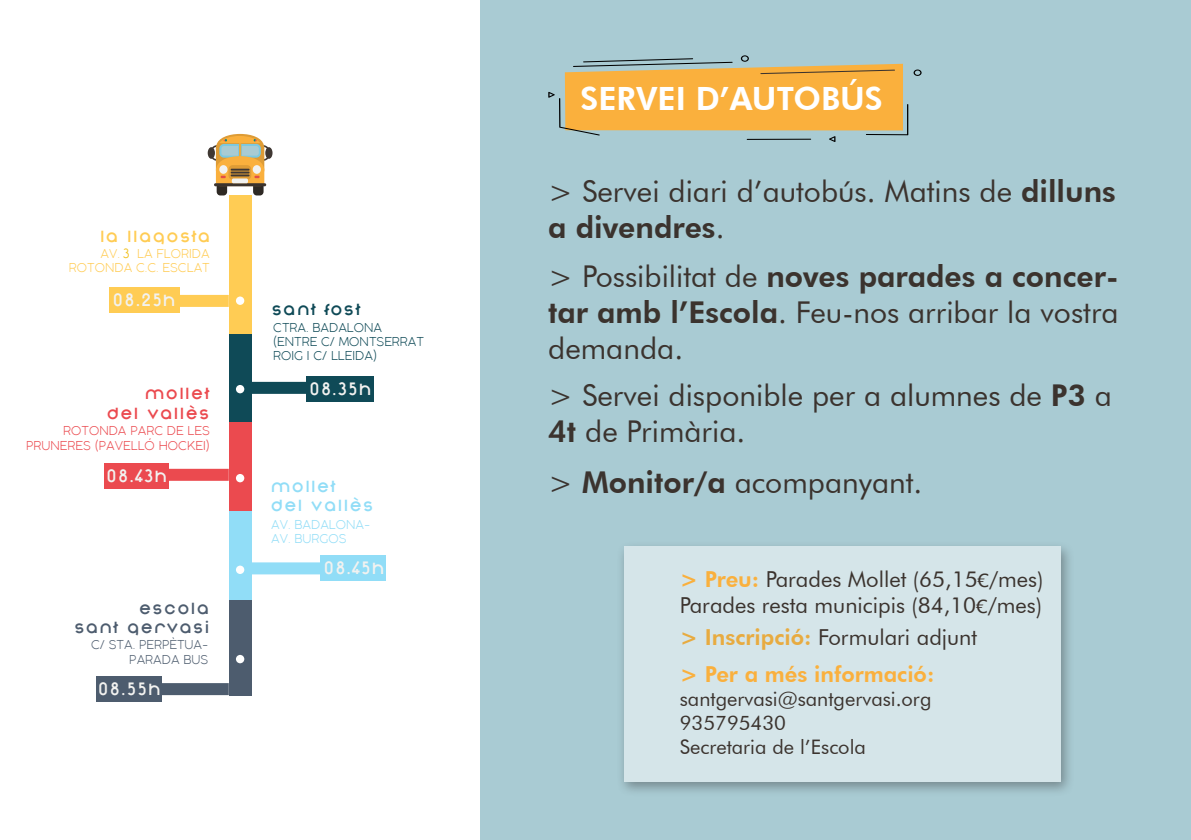
<style>
.page{position:relative;width:1191px;height:840px;background:#fff}
.page>*{position:absolute;margin:0;border:0;box-sizing:border-box;transform-origin:0 0}
.t1{font:800 32px "Futura BT";color:#fff}
.t2{font:30px/36px "Futura BT";color:#3b332e}
.t3{font:22px/26.4px "Futura BT";color:#3b332e}
.t4{font:800 22px "Futura BT";color:#fab03d}
.t5{font:20px "Futura BT";color:#3b332e}
.t6{font:700 16px "Nonchalance";color:#f2f2f0}
.t7{font:700 16px "Nonchalance";color:#4d5c6e}
.t8{font:700 16px "Nonchalance";color:#91ddf7}
.t9{font:700 16px "Nonchalance";color:#eb4a4f}
.t10{font:700 16px "Nonchalance";color:#ffcc54}
.t11{font:700 16px "Nonchalance";color:#0f4a57}
.t12{font:200 12px "COCOGOOSE";color:#0f4a57}
.t13{font:200 12px "COCOGOOSE";color:#eb4a4f}
.t14{font:200 12px "COCOGOOSE";color:#ffcc54}
.t15{font:200 12px "COCOGOOSE";color:#4d5c6e}
.t16{font:200 12px "COCOGOOSE";color:#91ddf7}
.s1{font-family:"Nonchalance";font-weight:500;color:#f2c224}
.s2{font-weight:800}
.s3{font-weight:800;color:#fab03d}
.s4{font-family:"Verdana";font-size:18px}
.s5{font-weight:800;color:#e8ab40}
</style>
<div class="page">
<div style="left:229px;top:196px;width:22px;height:138px;background:#ffcc54"></div>
<div style="left:229px;top:334px;width:22px;height:88px;background:#0f4a57"></div>
<div style="left:229px;top:422px;width:22px;height:89px;background:#eb4a4f"></div>
<div style="left:236px;top:296px;width:8px;height:9px;background:#fff;border-radius:50%"></div>
<div style="left:236px;top:385px;width:8px;height:8px;background:#fff;border-radius:50%"></div>
<div style="left:236px;top:473px;width:8px;height:9px;background:#fff;border-radius:50%"></div>
<div style="left:250px;top:381px;width:57px;height:12px;background:#0f4a57"></div>
<div style="left:168px;top:468px;width:61px;height:12px;background:#eb4a4f"></div>
<div style="left:178px;top:295px;width:51px;height:12px;background:#ffcc54"></div>
<div style="left:229px;top:511px;width:22px;height:88px;background:#91ddf7"></div>
<div style="left:251px;top:562px;width:69px;height:12px;background:#91ddf7"></div>
<div style="left:236px;top:565px;width:8px;height:8px;background:#fff;border-radius:50%"></div>
<div style="left:109px;top:287px;width:71px;height:25px;background:#ffcc54"></div>
<div style="left:306px;top:376px;width:67px;height:25px;background:#0f4a57"></div>
<div style="left:105px;top:463px;width:64px;height:25px;background:#eb4a4f"></div>
<div style="left:320px;top:555px;width:65px;height:25px;background:#91ddf7"></div>
<div style="left:481px;top:0;width:710px;height:839px;background:#a9cbd3"></div>
<svg style="left:548px;top:55px;width:373px;height:87px"></svg>
<hr style="left:746px;top:139px;width:65px;height:1px;background:#000">
<div style="left:616px;top:540px;width:459px;height:257px;background:#231f20;opacity:.75"></div>
<div style="left:624px;top:546px;width:436px;height:235px;background:#d5e5e9"></div>
<div style="left:229px;top:599px;width:22px;height:95px;background:#4d5c6e"></div>
<div style="left:160px;top:682px;width:69px;height:12px;background:#4d5c6e"></div>
<div style="left:96px;top:675px;width:66px;height:25px;background:#4d5c6e"></div>
<div style="left:236px;top:654px;width:8px;height:9px;background:#fff;border-radius:50%"></div>
<div style="left:253px;top:181px;width:10px;height:14px;background:#2e2924;border-radius:4px"></div>
<div style="left:217px;top:181px;width:10px;height:14px;background:#2e2924;border-radius:4px"></div>
<svg style="left:208px;top:134px;width:64px;height:52px"></svg>
<p class="t10" style="left:101px;top:228px;width:113px">LA LLAGOSTA</p>
<p class="t14" style="left:101px;top:245px;width:111px">AV. <span class="s1">3</span> LA FLORIDA</p>
<p class="t14" style="left:69px;top:259px;width:142px">ROTONDA C.C. ESCLAT</p>
<p class="t6" style="left:114px;top:291px;width:66px">08.25h</p>
<p class="t9" style="left:146px;top:384px;width:67px">MOLLET</p>
<p class="t9" style="left:108px;top:404px;width:105px">DEL VALLÈS</p>
<p class="t13" style="left:63px;top:422px;width:148px">ROTONDA PARC DE LES</p>
<p class="t13" style="left:26px;top:436px;width:185px">PRUNERES (PAVELLÓ HOCKEI)</p>
<p class="t6" style="left:108px;top:467px;width:63px">08.43h</p>
<p class="t7" style="left:140px;top:599px;width:73px">ESCOLA</p>
<p class="t7" style="left:76px;top:618px;width:138px">SANT GERVASI</p>
<p class="t15" style="left:91px;top:636px;width:119px">C/ STA. PERPÈTUA-</p>
<p class="t15" style="left:129px;top:650px;width:81px">PARADA BUS</p>
<p class="t6" style="left:100px;top:679px;width:65px">08.55h</p>
<p class="t11" style="left:273px;top:300px;width:91px">SANT FOST</p>
<p class="t12" style="left:273px;top:319px;width:110px">CTRA. BADALONA</p>
<p class="t12" style="left:273px;top:333px;width:152px">(ENTRE C/ MONTSERRAT</p>
<p class="t12" style="left:273px;top:347px;width:105px">ROIG I C/ LLEIDA)</p>
<p class="t6" style="left:311px;top:380px;width:65px">08.35h</p>
<p class="t8" style="left:272px;top:477px;width:67px">MOLLET</p>
<p class="t8" style="left:272px;top:497px;width:105px">DEL VALLÈS</p>
<p class="t16" style="left:271px;top:516px;width:101px">AV. BADALONA-</p>
<p class="t16" style="left:271px;top:530px;width:77px">AV. BURGOS</p>
<p class="t6" style="left:325px;top:559px;width:64px">08.45h</p>
<p class="t1" style="left:580px;top:79px;width:304px">SERVEI D’AUTOBÚS</p>
<p class="t2" style="left:548px;top:173px;width:569px">&gt; Servei diari d’autobús. Matins de <span class="s2">dilluns a divendres</span>.</p>
<p class="t2" style="left:548px;top:257px;width:572px;text-align:justify">&gt; Possibilitat de <span class="s2">noves parades a concer&shy;tar amb l’Escola</span>. Feu-nos arribar la vostra demanda.</p>
<p class="t2" style="left:548px;top:377px;width:565px">&gt; Servei disponible per a alumnes de <span class="s2">P3</span> a<br><span class="s2">4t</span> de Primària.</p>
<p class="t2" style="left:548px;top:464px;width:375px">&gt; <span class="s2">Monitor/a</span> acompanyant.</p>
<p class="t3" style="left:680px;top:565px;width:365px"><span class="s3">&gt; Preu:</span> Parades Mollet (65,15<span class="s4">€</span>/mes)<br>Parades resta municipis (84,10<span class="s4">€</span>/mes)</p>
<p class="t3" style="left:680px;top:623px;width:299px"><span class="s5">&gt; Inscripció:</span> Formulari adjunt</p>
<p class="t4" style="left:680px;top:660px;width:256px">&gt; Per a més informació:</p>
<p class="t5" style="left:680px;top:686px;width:253px">santgervasi@santgervasi.org</p>
<p class="t5" style="left:680px;top:710px;width:108px">935795430</p>
<p class="t5" style="left:680px;top:734px;width:188px">Secretaria de l’Escola</p>
</div>
